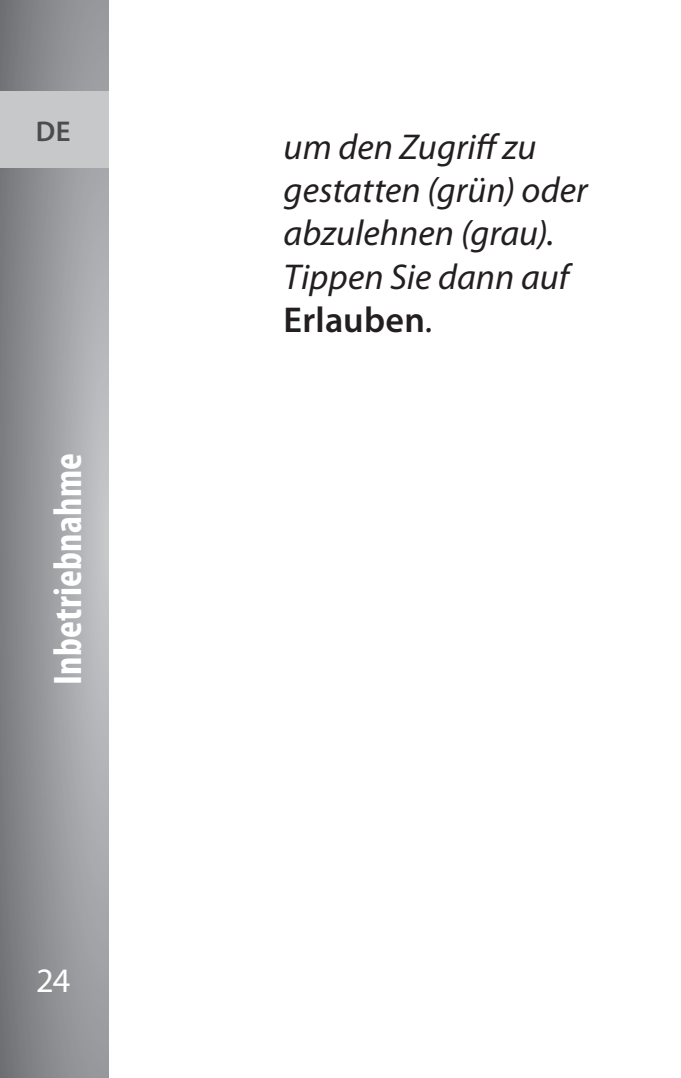
<style>
.page{position:relative;width:681px;height:1078px;background:#fff}
.page>*{position:absolute;margin:0;border:0;box-sizing:border-box;transform-origin:0 0}
.t1{font:700 condensed 40px "Myriad Pro";letter-spacing:.005em;color:#fff}
.t2{font:italic 36px/43.2px "Myriad Pro";letter-spacing:.005em;color:#231f20}
.t3{font:34.4px "Myriad Pro";color:#fff}
.t4{font:600 28.8px "Myriad Pro";color:#4b4c4d}
.s1{font-weight:600;font-style:normal}
</style>
<div class="page">
<svg style="left:0;top:0;width:108px;height:1077px;background:#8f9194"></svg>
<div style="left:0;top:91px;width:108px;height:76px;background:#c7c8ca"></div>
<p class="t4" style="left:36px;top:113px;width:36px">DE</p>
<p class="t1" style="left:43px;top:685px;width:233px;rotate:-90deg">Inbetriebnahme</p>
<p class="t3" style="left:36px;top:959px;width:36px">24</p>
<p class="t2" style="left:283px;top:124px;width:305px">um den Zugriff zu gestatten (grün) oder abzulehnen (grau).<br>Tippen Sie dann auf<br><span class="s1">Erlauben</span>.</p>
</div>
